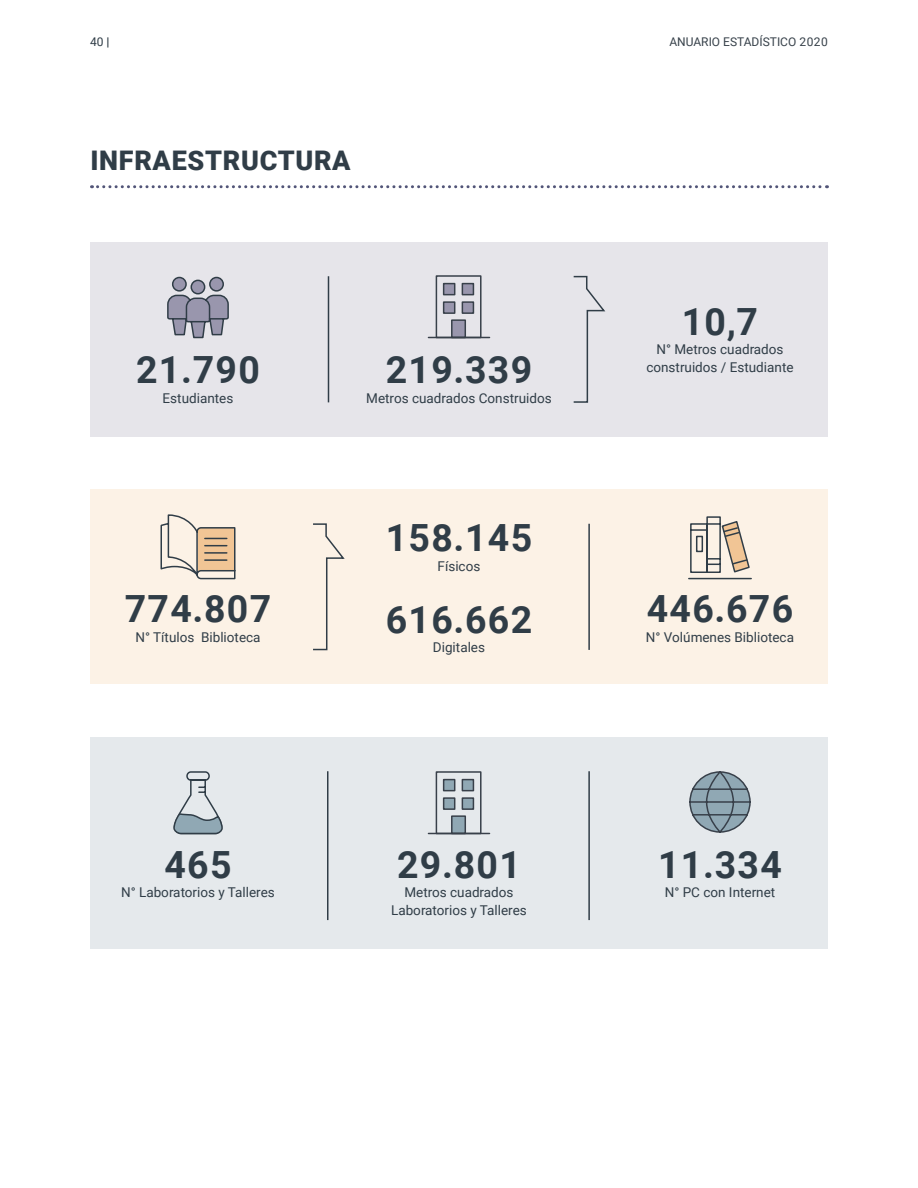
<style>
.page{position:relative;width:918px;height:1188px;background:#fff}
.page>*{position:absolute;margin:0;border:0;box-sizing:border-box;transform-origin:0 0}
.SUB_TITULO_01{font:700 37.5px "Roboto";letter-spacing:.035em;color:#303d47}
.TITULO{font:900 27px "Roboto";letter-spacing:.025em;color:#303d47}
.TEXTO{font:13.5px/18px "Roboto";color:#303d47;text-align:center}
.t1{font:12px "Roboto";color:#37414a}
.t2{font:12px "Roboto";color:#303d47}
.s1{font-weight:700}
</style>
<div class="page">
<svg style="left:92px;top:185px;width:735px;height:3px"></svg>
<div style="left:90px;top:242px;width:738px;height:194px;background:#e6e5ea"></div>
<div style="left:90px;top:490px;width:738px;height:194px;background:#fcf2e6"></div>
<div style="left:90px;top:737px;width:738px;height:212px;background:#e5e9ec"></div>
<svg style="left:167px;top:276px;width:62px;height:63px"></svg>
<hr style="left:328px;top:276px;width:1px;height:126px;background:#303d47">
<hr style="left:588px;top:524px;width:2px;height:126px;background:#303d47">
<hr style="left:588px;top:771px;width:2px;height:149px;background:#303d47">
<hr style="left:327px;top:771px;width:1px;height:149px;background:#303d47">
<div style="left:462px;top:301px;width:12px;height:13px;background:#9996ad;border:2px solid #38404a"></div>
<div style="left:443px;top:301px;width:12px;height:13px;background:#9996ad;border:2px solid #38404a"></div>
<div style="left:462px;top:283px;width:12px;height:12px;background:#9996ad;border:2px solid #38404a"></div>
<div style="left:443px;top:283px;width:12px;height:12px;background:#9996ad;border:2px solid #38404a"></div>
<div style="left:451px;top:319px;width:15px;height:19px;background:#9996ad;border:2px solid #38404a"></div>
<div style="left:436px;top:275px;width:46px;height:63px;border:2px solid #38404a"></div>
<hr style="left:428px;top:337px;width:62px;height:1px;background:#38404a">
<div style="left:462px;top:797px;width:12px;height:13px;background:#90a8b4;border:2px solid #38404a"></div>
<div style="left:443px;top:797px;width:12px;height:13px;background:#90a8b4;border:2px solid #38404a"></div>
<div style="left:462px;top:779px;width:12px;height:12px;background:#90a8b4;border:2px solid #38404a"></div>
<div style="left:443px;top:779px;width:12px;height:12px;background:#90a8b4;border:2px solid #38404a"></div>
<div style="left:451px;top:815px;width:15px;height:19px;background:#90a8b4;border:2px solid #38404a"></div>
<div style="left:436px;top:771px;width:46px;height:63px;border:2px solid #38404a"></div>
<hr style="left:428px;top:833px;width:62px;height:1px;background:#38404a">
<svg style="left:573px;top:275px;width:33px;height:128px"></svg>
<svg style="left:313px;top:523px;width:32px;height:128px"></svg>
<svg style="left:688px;top:516px;width:64px;height:64px"></svg>
<svg style="left:160px;top:514px;width:76px;height:66px"></svg>
<svg style="left:173px;top:771px;width:50px;height:64px"></svg>
<svg style="left:689px;top:771px;width:62px;height:62px"></svg>
<p class="t2" style="left:90px;top:33px;width:21px">40 <span class="s1">|</span></p>
<p class="t1" style="left:669px;top:33px;width:160px">ANUARIO ESTADÍSTICO 2020</p>
<p class="TITULO" style="left:90px;top:142px;width:262px">INFRAESTRUCTURA</p>
<p class="SUB_TITULO_01" style="left:136px;top:344px;width:125px">21.790</p>
<p class="TEXTO" style="left:163px;top:389px;width:72px">Estudiantes</p>
<p class="SUB_TITULO_01" style="left:386px;top:344px;width:148px">219.339</p>
<p class="TEXTO" style="left:366px;top:389px;width:187px">Metros cuadrados Construidos</p>
<p class="SUB_TITULO_01" style="left:386px;top:512px;width:148px">158.145</p>
<p class="TEXTO" style="left:438px;top:557px;width:44px">Físicos</p>
<p class="SUB_TITULO_01" style="left:682px;top:295px;width:78px">10,7</p>
<p class="TEXTO" style="left:646px;top:340px;width:149px">N° Metros cuadrados construidos / Estudiante</p>
<p class="SUB_TITULO_01" style="left:125px;top:583px;width:148px">774.807</p>
<p class="SUB_TITULO_01" style="left:647px;top:583px;width:148px">446.676</p>
<p class="SUB_TITULO_01" style="left:386px;top:593px;width:148px">616.662</p>
<p class="TEXTO" style="left:135px;top:628px;width:127px">N° Títulos Biblioteca</p>
<p class="TEXTO" style="left:646px;top:628px;width:150px">N° Volúmenes Biblioteca</p>
<p class="TEXTO" style="left:433px;top:638px;width:54px">Digitales</p>
<p class="SUB_TITULO_01" style="left:164px;top:838px;width:69px">465</p>
<p class="SUB_TITULO_01" style="left:397px;top:838px;width:125px">29.801</p>
<p class="SUB_TITULO_01" style="left:658px;top:838px;width:125px">11.334</p>
<p class="TEXTO" style="left:121px;top:883px;width:155px">N° Laboratorios y Talleres</p>
<p class="TEXTO" style="left:391px;top:883px;width:137px">Metros cuadrados<br>Laboratorios y Talleres</p>
<p class="TEXTO" style="left:665px;top:883px;width:112px">N° PC con Internet</p>
</div>
